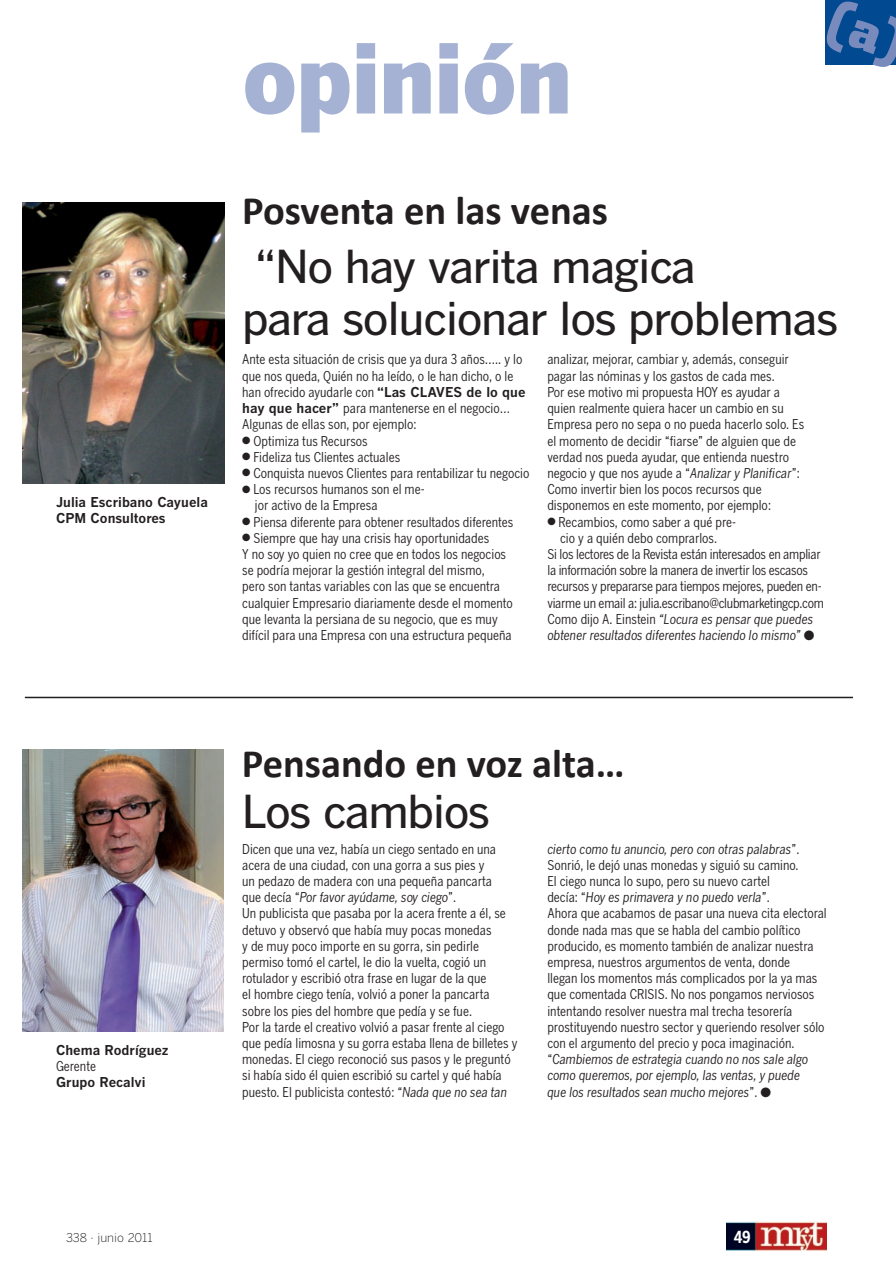
<style>
.page{position:relative;width:896px;height:1263px;background:#fff}
.page>*{position:absolute;margin:0;border:0;box-sizing:border-box;transform-origin:0 0}
.t1{font:900 95.1px "Benton Gothic";letter-spacing:-.01em;color:#a5b2d4}
.t2{font:500 45px/52.5px "Benton Gothic";letter-spacing:-.03em;color:#231f20}
.t3{font:700 40.5px "Calibri";color:#231f20}
.t4{font:700 condensed 16.5px "Benton Gothic";color:#fff}
.t5{font:condensed 13.5px/16.2px "Benton Gothic";color:#231f20}
.t6{font:condensed 13.5px "Benton Gothic";letter-spacing:-.02em;color:#231f20}
.t7{font:italic condensed 13.5px "Benton Gothic";color:#231f20}
.t8{font:700 13.5px/16.2px "Benton Gothic";color:#231f20}
.t9{font:300 12px "Benton Gothic";color:#231f20}
.s1{font-weight:700;font-stretch:normal}
.s2{font-style:italic}
.s3{font-style:normal}
.s4{font-weight:400;font-stretch:condensed}
</style>
<div class="page">
<img style="left:727px;top:1221px;width:99px;height:29px">
<img style="left:22px;top:202px;width:202px;height:282px">
<img style="left:22px;top:749px;width:202px;height:282px">
<hr style="left:25px;top:697px;width:828px;height:1px;background:#231f20">
<div style="left:825px;top:0;width:71px;height:65px;background:#014990"></div>
<p class="t1" style="left:242px;top:18px;width:331px">opinión</p>
<p class="t3" style="left:242px;top:184px;width:367px">Posventa en las venas</p>
<p class="t8" style="left:56px;top:494px;width:153px">Julia Escribano Cayuela<br>CPM Consultores</p>
<p class="t2" style="left:242px;top:239px;width:598px">“No hay varita magica<br>para solucionar los problemas</p>
<p class="t5" style="left:242px;top:351px;width:285px">Ante esta situación de crisis que ya dura 3 años….. y lo que nos queda, Quién no ha leído, o le han dicho, o le han ofrecido ayudarle con <span class="s1">“Las CLAVES de lo que hay que hacer”</span> para mantenerse en el negocio… Algunas de ellas son, por ejemplo:</p>
<p class="t5" style="left:242px;top:432px;width:127px">● Optimiza tus Recursos</p>
<p class="t5" style="left:242px;top:448px;width:160px">● Fideliza tus Clientes actuales</p>
<p class="t5" style="left:242px;top:465px;width:289px">● Conquista nuevos Clientes para rentabilizar tu negocio</p>
<p class="t5" style="left:255px;top:481px;width:171px;text-indent:-13px">● Los recursos humanos son el me&shy;jor activo de la Empresa</p>
<p class="t5" style="left:242px;top:513px;width:272px">● Piensa diferente para obtener resultados diferentes</p>
<p class="t5" style="left:242px;top:529px;width:272px">● Siempre que hay una crisis hay oportunidades<br>Y no soy yo quien no cree que en todos los negocios se podría mejorar la gestión integral del mismo,<br>pero son tantas variables con las que se encuentra cualquier Empresario diariamente desde el momento que levanta la persiana de su negocio, que es muy difícil para una Empresa con una estructura pequeña</p>
<p class="t5" style="left:547px;top:351px;width:258px">analizar, mejorar, cambiar y, además, conseguir pagar las nóminas y los gastos de cada mes.<br>Por ese motivo mi propuesta HOY es ayudar a quien realmente quiera hacer un cambio en su Empresa pero no sepa o no pueda hacerlo solo. Es el momento de decidir “fiarse” de alguien que de verdad nos pueda ayudar, que entienda nuestro negocio y que nos ayude a “<span class="s2">Analizar y Planificar</span>”:<br>Como invertir bien los pocos recursos que disponemos en este momento, por ejemplo:</p>
<p class="t5" style="left:547px;top:513px;width:190px">● Recambios, como saber a qué pre-</p>
<p class="t5" style="left:560px;top:529px;width:158px">cio y a quién debo comprarlos.</p>
<p class="t6" style="left:547px;top:546px;width:275px">Si los lectores de la Revista están interesados en ampliar</p>
<p class="t6" style="left:547px;top:562px;width:262px">la información sobre la manera de invertir los escasos</p>
<p class="t6" style="left:547px;top:578px;width:276px">recursos y prepararse para tiempos mejores, pueden en-</p>
<p class="t6" style="left:547px;top:595px;width:278px">viarme un email a: julia.escribano@clubmarketingcp.com</p>
<p class="t7" style="left:547px;top:611px;width:267px"><span class="s3">Como dijo A. Einstein</span> “Locura es pensar que puedes</p>
<p class="t7" style="left:547px;top:627px;width:268px">obtener resultados diferentes haciendo lo mismo” ●</p>
<p class="t8" style="left:56px;top:1041px;width:114px">Chema Rodríguez<br><span class="s4">Gerente<br></span>Grupo Recalvi</p>
<p class="t3" style="left:242px;top:738px;width:384px">Pensando en voz alta…</p>
<p class="t2" style="left:242px;top:784px;width:250px">Los cambios</p>
<p class="t5" style="left:242px;top:840px;width:277px">Dicen que una vez, había un ciego sentado en una acera de una ciudad, con una gorra a sus pies y<br>un pedazo de madera con una pequeña pancarta<br>que decía “<span class="s2">Por favor ayúdame, soy ciego</span>”.<br>Un publicista que pasaba por la acera frente a él, se detuvo y observó que había muy pocas monedas<br>y de muy poco importe en su gorra, sin pedirle permiso tomó el cartel, le dio la vuelta, cogió un rotulador y escribió otra frase en lugar de la que<br>el hombre ciego tenía, volvió a poner la pancarta sobre los pies del hombre que pedía y se fue.<br>Por la tarde el creativo volvió a pasar frente al ciego que pedía limosna y su gorra estaba llena de billetes y monedas. El ciego reconoció sus pasos y le preguntó si había sido él quien escribió su cartel y qué había puesto. El publicista contestó: “<span class="s2">Nada que no sea tan</span></p>
<p class="t5" style="left:547px;top:840px;width:281px"><span class="s2">cierto como tu anuncio, pero con otras palabras</span>”.<br>Sonrió, le dejó unas monedas y siguió su camino.<br>El ciego nunca lo supo, pero su nuevo cartel<br>decía: “<span class="s2">Hoy es primavera y no puedo verla</span>”.<br>Ahora que acabamos de pasar una nueva cita electoral donde nada mas que se habla del cambio político producido, es momento también de analizar nuestra empresa, nuestros argumentos de venta, donde<br>llegan los momentos más complicados por la ya mas que comentada CRISIS. No nos pongamos nerviosos intentando resolver nuestra mal trecha tesorería prostituyendo nuestro sector y queriendo resolver sólo con el argumento del precio y poca imaginación. “<span class="s2">Cambiemos de estrategia cuando no nos sale algo como queremos, por ejemplo, las ventas, y puede<br>que los resultados sean mucho mejores</span>”. ●</p>
<p class="t9" style="left:66px;top:1230px;width:88px">338 · junio 2011</p>
<p class="t4" style="left:733px;top:1227px;width:18px">49</p>
</div>
